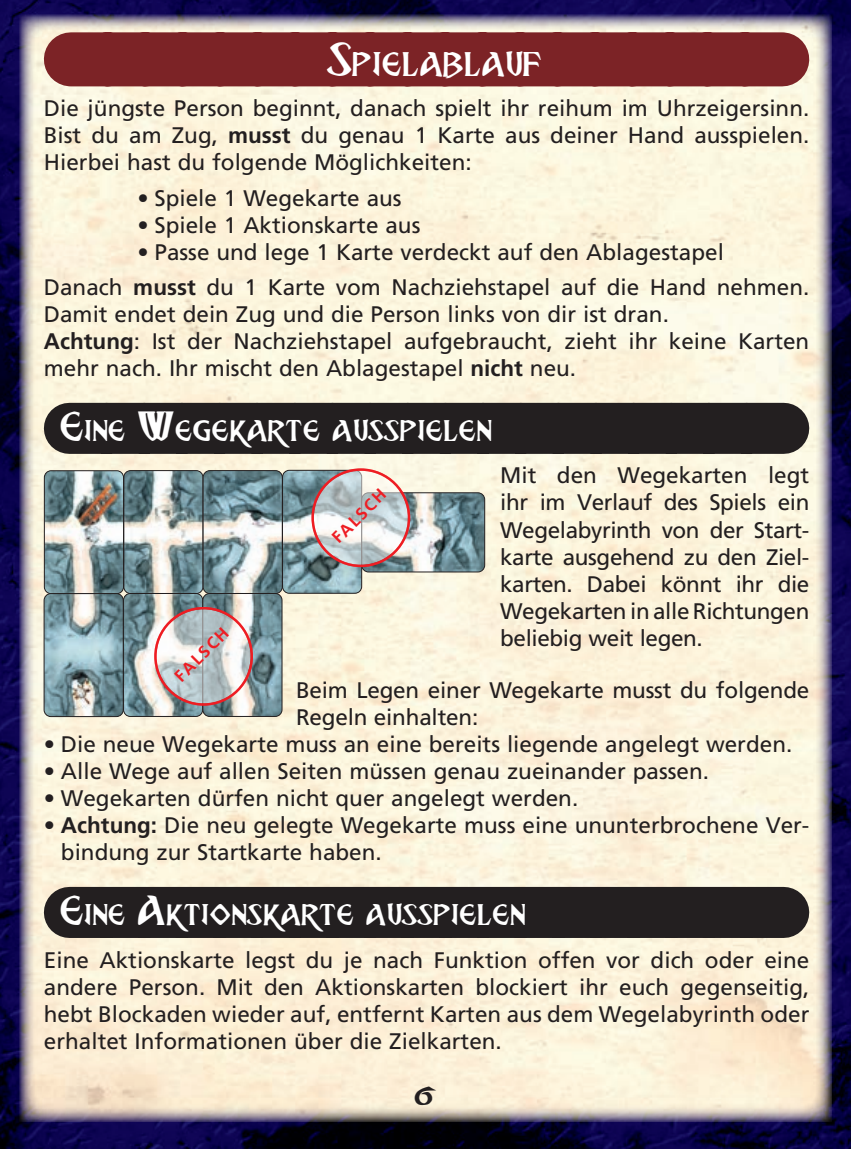
<style>
.page{position:relative;width:851px;height:1149px;background:#fff}
.page>*{position:absolute;margin:0;border:0;box-sizing:border-box;transform-origin:0 0}
.Überschrift_1_Sabote{font:48px "Breathe Fire";color:#fff}
.Überschrift_2_Sabote{font:42px "Breathe Fire";color:#fff}
.t1{font:24px "American Uncial Bold AMIGO";color:#231f20}
.Text_Saboteur_20{font:22.5px/27px "Frutiger LT Std";color:#231f20;text-align:justify}
.Text_Saboteur_20_mit{font:22.5px/27px "Frutiger LT Std";color:#231f20}
.t2{font:700 16.8px "Frutiger LT Std";color:#ee1d23}
.s1{font-weight:700}
</style>
<div class="page">
<img style="left:0;top:0;width:850px;height:1148px">
<img style="left:19px;top:15px;width:812px;height:1106px">
<div style="left:71px;top:32px;width:711px;height:54px;background:#7c2326"></div>
<div style="left:69px;top:403px;width:714px;height:51px;background:#231f20"></div>
<div style="left:69px;top:886px;width:714px;height:51px;background:#231f20"></div>
<img style="left:44px;top:470px;width:317px;height:123px">
<div style="left:124px;top:470px;width:79px;height:123px;border:1px solid #231f20;border-radius:7px"></div>
<div style="left:203px;top:470px;width:79px;height:123px;border:1px solid #231f20;border-radius:7px"></div>
<img style="left:44px;top:593px;width:238px;height:123px">
<div style="left:123px;top:593px;width:80px;height:123px;border:1px solid #231f20;border-radius:7px"></div>
<div style="left:202px;top:593px;width:80px;height:123px;border:1px solid #231f20;border-radius:7px"></div>
<div style="left:44px;top:470px;width:80px;height:123px;border:1px solid #231f20;border-radius:7px"></div>
<div style="left:44px;top:593px;width:79px;height:123px;border:1px solid #231f20;border-radius:7px"></div>
<div style="left:282px;top:470px;width:80px;height:123px;border:1px solid #231f20;border-radius:7px"></div>
<img style="left:361px;top:492px;width:123px;height:79px">
<div style="left:361px;top:492px;width:124px;height:80px;border:1px solid #231f20;border-radius:7px"></div>
<svg style="left:312px;top:469px;width:97px;height:96px"></svg>
<div style="left:311px;top:468px;width:99px;height:99px;border:2px solid #ee1d23;border-radius:50%"></div>
<svg style="left:155px;top:608px;width:97px;height:96px"></svg>
<div style="left:154px;top:606px;width:99px;height:99px;border:2px solid #ee1d23;border-radius:50%"></div>
<p class="Überschrift_1_Sabote" style="left:327px;top:35px;width:217px">Spielablauf</p>
<p class="Text_Saboteur_20" style="left:44px;top:95px;width:767px">Die jüngste Person beginnt, danach spielt ihr reihum im Uhrzeigersinn.<br>Bist du am Zug, <span class="s1">musst</span> du genau 1 Karte aus deiner Hand ausspielen.<br>Hierbei hast du folgende Möglichkeiten:</p>
<p class="Text_Saboteur_20" style="left:137px;top:184px;width:266px">• Spiele 1 Wegekarte aus</p>
<p class="Text_Saboteur_20" style="left:137px;top:211px;width:284px">• Spiele 1 Aktionskarte aus</p>
<p class="Text_Saboteur_20" style="left:137px;top:238px;width:588px">• Passe und lege 1 Karte verdeckt auf den Ablagestapel</p>
<p class="Text_Saboteur_20" style="left:44px;top:274px;width:767px">Danach <span class="s1">musst</span> du 1 Karte vom Nachziehstapel auf die Hand nehmen.<br>Damit endet dein Zug und die Person links von dir ist dran.</p>
<p class="Text_Saboteur_20" style="left:44px;top:328px;width:766px"><span class="s1">Achtung</span>: Ist der Nachziehstapel aufgebraucht, zieht ihr keine Karten mehr nach. Ihr mischt den Ablagestapel <span class="s1">nicht</span> neu.</p>
<p class="Überschrift_2_Sabote" style="left:61px;top:405px;width:433px">Eine Wegekarte ausspielen</p>
<p class="Text_Saboteur_20" style="left:500px;top:462px;width:311px">Mit den Wegekarten legt ihr im Verlauf des Spiels ein Wegelabyrinth von der Start&shy;karte ausgehend zu den Ziel&shy;karten. Dabei könnt ihr die Wegekarten in alle Richtungen beliebig weit legen.</p>
<p class="Text_Saboteur_20" style="left:296px;top:676px;width:515px">Beim Legen einer Wegekarte musst du folgende<br>Regeln einhalten:</p>
<p class="Text_Saboteur_20_mit" style="left:44px;top:730px;width:749px">• Die neue Wegekarte muss an eine bereits liegende angelegt werden.</p>
<p class="Text_Saboteur_20_mit" style="left:44px;top:757px;width:666px">• Alle Wege auf allen Seiten müssen genau zueinander passen.</p>
<p class="Text_Saboteur_20_mit" style="left:44px;top:784px;width:536px">• Wegekarten dürfen nicht quer angelegt werden.</p>
<p class="Text_Saboteur_20_mit" style="left:61px;top:811px;width:748px;text-indent:-17px">• <span class="s1">Achtung:</span> Die neu gelegte Wegekarte muss eine ununterbrochene Ver&shy;bindung zur Startkarte haben.</p>
<p class="Überschrift_2_Sabote" style="left:61px;top:889px;width:467px">Eine Aktionskarte ausspielen</p>
<p class="Text_Saboteur_20" style="left:44px;top:946px;width:767px">Eine Aktionskarte legst du je nach Funktion offen vor dich oder eine andere Person. Mit den Aktionskarten blockiert ihr euch gegenseitig, hebt Blockaden wieder auf, entfernt Karten aus dem Wegelabyrinth oder erhaltet Informationen über die Zielkarten.</p>
<p class="t2" style="left:327px;top:533px;width:70px;rotate:-45deg">FALSCH</p>
<p class="t2" style="left:170px;top:671px;width:70px;rotate:-45deg">FALSCH</p>
<p class="t1" style="left:414px;top:1080px;width:25px">6</p>
</div>
